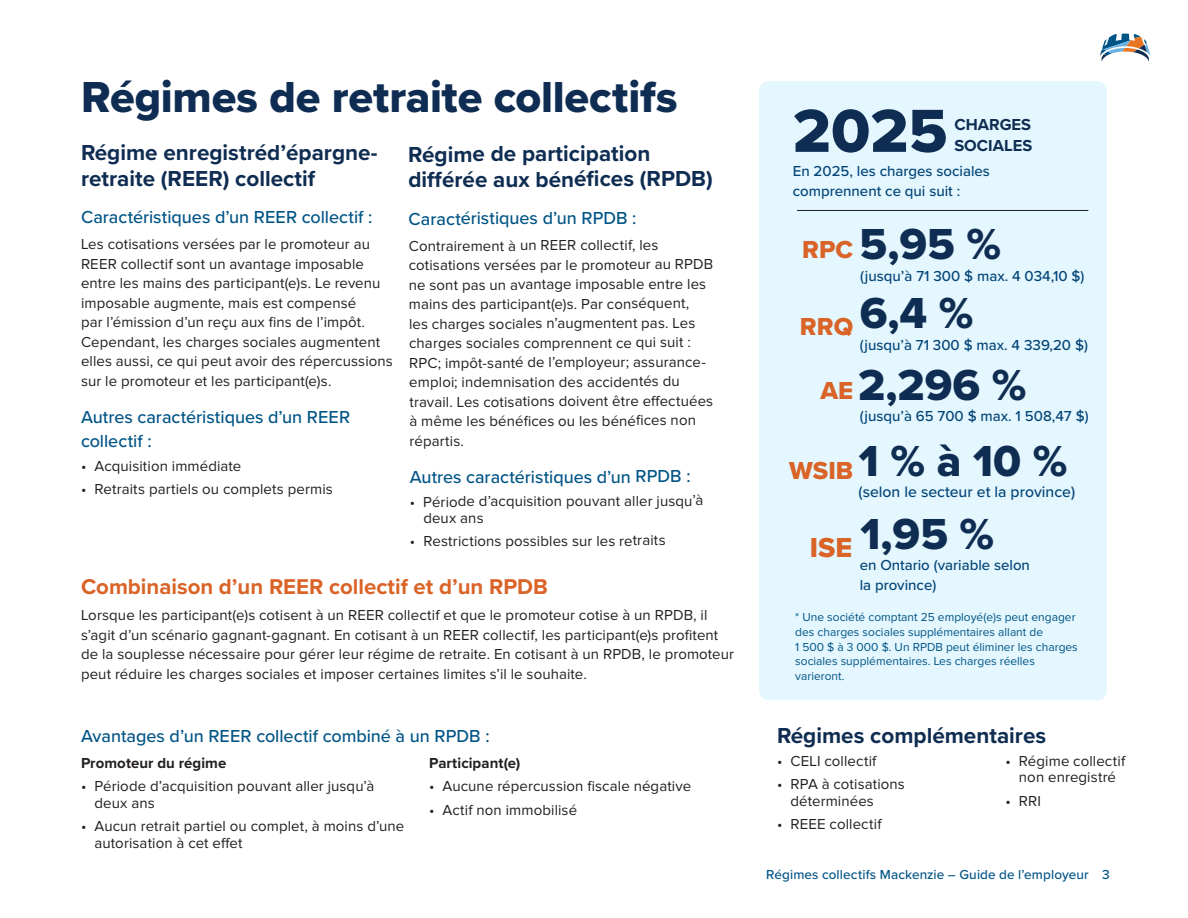
<style>
.page{position:relative;width:1188px;height:918px;background:#fff}
.page>*{position:absolute;margin:0;border:0;box-sizing:border-box;transform-origin:0 0}
.figure-bigger_copy{font:63px "Proxima Nova Extrabld";color:#0f2d52}
.figure-bigger_copy-2{font:45px "Proxima Nova Extrabld";color:#0f2d52}
.MI_-_Brochure_-_Headers{font:45px "Proxima Nova Extrabld";letter-spacing:-.005em;color:#0f2d52}
.figure-bigger_copy-3{font:28.5px "Proxima Nova Extrabld";color:#da6327}
.figure-bigger_copy-4{font:25.5px "Proxima Nova Extrabld";color:#da6327}
.MI_-_Brochure_-_Subheads{font:700 22.5px/25.5px "Proxima Nova";color:#0f2d52}
.MI_-_Brochure_-_Subheads-2{font:700 22.2px "Proxima Nova";color:#da6327}
.MI_-_Brochure_-_Lead-in_Text{font:500 18px/24px "Proxima Nova";letter-spacing:-.005em;color:#005486}
.MI_-_Brochure_-_Body_Copy{font:500 18px "Proxima Nova";color:#005486}
.MI_-_Brochure_-_Charts_and_Graphs_-_Titl{font:700 16.5px/21px "Proxima Nova";color:#0f2d52}
.MI_-_Brochure_-_Callout_Box_-_Body_Copy{font:500 15.75px "Proxima Nova";color:#034477}
.MI_-_Brochure_-_Body_Copy-2{font:15px/19.5px "Proxima Nova";letter-spacing:.005em;color:#231f20}
.MI_-_Brochure_-_Callout_Box_-_Body_Copy-2{font:500 15px/19.5px "Proxima Nova";color:#034477}
.MI_-_Brochure_-_Body_Copy-3{font:700 15px "Proxima Nova";letter-spacing:.005em;color:#231f20}
.t1{font:500 13.5px "Proxima Nova";letter-spacing:.01em;color:#005486}
.Legal{font:12px/14.7px "Proxima Nova";color:#005486}
.s1{font-size:25.5px;color:#da6327}
</style>
<div class="page">
<div style="left:759px;top:81px;width:348px;height:619px;background:#e4f7fe;border-radius:10px"></div>
<hr style="left:797px;top:210px;width:291px;height:1px;background:#231f20">
<svg style="left:1100px;top:34px;width:51px;height:28px"></svg>
<h1 class="MI_-_Brochure_-_Headers" style="left:81px;top:63px;width:598px">Régimes de retraite collectifs</h1>
<h2 class="MI_-_Brochure_-_Subheads" style="left:81px;top:139px;width:298px">Régime enregistréd’épargne&shy;retraite (REER) collectif</h2>
<p class="MI_-_Brochure_-_Lead-in_Text" style="left:81px;top:205px;width:293px">Caractéristiques d’un REER collectif :</p>
<p class="MI_-_Brochure_-_Body_Copy-2" style="left:81px;top:235px;width:313px">Les cotisations versées par le promoteur au REER collectif sont un avantage imposable entre les mains des participant(e)s. Le revenu imposable augmente, mais est compensé<br>par l’émission d’un reçu aux fins de l’impôt.<br>Cependant, les charges sociales augmentent elles aussi, ce qui peut avoir des répercussions sur le promoteur et les participant(e)s.</p>
<p class="MI_-_Brochure_-_Lead-in_Text" style="left:81px;top:405px;width:271px">Autres caractéristiques d’un REER collectif :</p>
<p class="MI_-_Brochure_-_Body_Copy-2" style="left:81px;top:457px;width:162px">• Acquisition immédiate</p>
<p class="MI_-_Brochure_-_Body_Copy-2" style="left:81px;top:480px;width:253px">• Retraits partiels ou complets permis</p>
<h2 class="MI_-_Brochure_-_Subheads" style="left:408px;top:140px;width:306px">Régime de participation différée aux bénéfices (RPDB)</h2>
<p class="MI_-_Brochure_-_Lead-in_Text" style="left:409px;top:206px;width:230px">Caractéristiques d’un RPDB :</p>
<p class="MI_-_Brochure_-_Body_Copy-2" style="left:409px;top:236px;width:306px">Contrairement à un REER collectif, les cotisations versées par le promoteur au RPDB ne sont pas un avantage imposable entre les mains des participant(e)s. Par conséquent,<br>les charges sociales n’augmentent pas. Les charges sociales comprennent ce qui suit :<br>RPC; impôt-santé de l’employeur; assurance&shy;emploi; indemnisation des accidentés du travail. Les cotisations doivent être effectuées à même les bénéfices ou les bénéfices non répartis.</p>
<p class="MI_-_Brochure_-_Lead-in_Text" style="left:410px;top:464px;width:283px">Autres caractéristiques d’un RPDB :</p>
<p class="MI_-_Brochure_-_Body_Copy-2" style="left:423px;top:493px;width:281px;line-height:17px;text-indent:-14px">• Période d’acquisition pouvant aller jusqu’à deux ans</p>
<p class="MI_-_Brochure_-_Body_Copy-2" style="left:410px;top:532px;width:257px">• Restrictions possibles sur les retraits</p>
<h2 class="MI_-_Brochure_-_Subheads-2" style="left:81px;top:570px;width:468px">Combinaison d’un REER collectif et d’un RPDB</h2>
<p class="MI_-_Brochure_-_Body_Copy-2" style="left:81px;top:606px;width:655px">Lorsque les participant(e)s cotisent à un REER collectif et que le promoteur cotise à un RPDB, il s’agit d’un scénario gagnant-gagnant. En cotisant à un REER collectif, les participant(e)s profitent de la souplesse nécessaire pour gérer leur régime de retraite. En cotisant à un RPDB, le promoteur peut réduire les charges sociales et imposer certaines limites s’il le souhaite.</p>
<p class="MI_-_Brochure_-_Body_Copy" style="left:81px;top:722px;width:410px">Avantages d’un REER collectif combiné à un RPDB :</p>
<p class="MI_-_Brochure_-_Body_Copy-3" style="left:81px;top:752px;width:147px">Promoteur du régime</p>
<p class="MI_-_Brochure_-_Body_Copy-2" style="left:94px;top:779px;width:281px;line-height:16.5px;text-indent:-14px">• Période d’acquisition pouvant aller jusqu’à deux ans</p>
<p class="MI_-_Brochure_-_Body_Copy-2" style="left:94px;top:819px;width:311px;line-height:16.5px;text-indent:-14px">• Aucun retrait partiel ou complet, à moins d’une autorisation à cet effet</p>
<p class="MI_-_Brochure_-_Body_Copy-3" style="left:429px;top:752px;width:93px">Participant(e)</p>
<p class="MI_-_Brochure_-_Body_Copy-2" style="left:429px;top:777px;width:264px">• Aucune répercussion fiscale négative</p>
<p class="MI_-_Brochure_-_Body_Copy-2" style="left:429px;top:801px;width:150px">• Actif non immobilisé</p>
<p class="figure-bigger_copy" style="left:793px;top:84px;width:156px">2025</p>
<p class="MI_-_Brochure_-_Charts_and_Graphs_-_Titl" style="left:954px;top:114px;width:79px">CHARGES<br>SOCIALES</p>
<p class="MI_-_Brochure_-_Callout_Box_-_Body_Copy-2" style="left:793px;top:161px;width:199px">En 2025, les charges sociales comprennent ce qui suit :</p>
<p class="figure-bigger_copy-2" style="left:860px;top:210px;width:143px">5,95 %</p>
<p class="MI_-_Brochure_-_Callout_Box_-_Body_Copy-2" style="left:860px;top:266px;width:226px">(jusqu’à 71 300 $ max. 4 034,10 $)</p>
<p class="figure-bigger_copy-4" style="left:802px;top:230px;width:52px">RPC</p>
<p class="figure-bigger_copy-2" style="left:860px;top:279px;width:115px">6,4 %</p>
<p class="MI_-_Brochure_-_Callout_Box_-_Body_Copy-2" style="left:860px;top:334px;width:230px">(jusqu’à 71 300 $ max. 4 339,20 $)</p>
<p class="figure-bigger_copy-4" style="left:800px;top:308px;width:55px">RRQ</p>
<p class="figure-bigger_copy-2" style="left:820px;top:351px;width:208px"><span class="s1">AE</span> 2,296 %</p>
<p class="MI_-_Brochure_-_Callout_Box_-_Body_Copy-2" style="left:860px;top:406px;width:230px">(jusqu’à 65 700 $ max. 1 508,47 $)</p>
<p class="figure-bigger_copy-2" style="left:859px;top:428px;width:210px">1 % à 10 %</p>
<p class="MI_-_Brochure_-_Callout_Box_-_Body_Copy" style="left:859px;top:480px;width:218px">(selon le secteur et la province)</p>
<p class="figure-bigger_copy-2" style="left:860px;top:500px;width:135px">1,95 %</p>
<p class="MI_-_Brochure_-_Callout_Box_-_Body_Copy-2" style="left:860px;top:555px;width:172px">en Ontario (variable selon la province)</p>
<p class="Legal" style="left:795px;top:610px;width:284px">* Une société comptant 25 employé(e)s peut engager des charges sociales supplémentaires allant de<br>1 500 $ à 3 000 $. Un RPDB peut éliminer les charges sociales supplémentaires. Les charges réelles varieront.</p>
<p class="figure-bigger_copy-4" style="left:789px;top:452px;width:66px">WSIB</p>
<p class="figure-bigger_copy-3" style="left:810px;top:526px;width:44px">ISE</p>
<h2 class="MI_-_Brochure_-_Subheads" style="left:777px;top:722px;width:271px">Régimes complémentaires</h2>
<p class="MI_-_Brochure_-_Body_Copy-2" style="left:777px;top:752px;width:101px">• CELI collectif</p>
<p class="MI_-_Brochure_-_Body_Copy-2" style="left:790px;top:776px;width:116px;line-height:16.5px;text-indent:-14px">• RPA à cotisations déterminées</p>
<p class="MI_-_Brochure_-_Body_Copy-2" style="left:777px;top:815px;width:106px">• REEE collectif</p>
<p class="MI_-_Brochure_-_Body_Copy-2" style="left:1005px;top:753px;width:121px;line-height:16.5px;text-align:center">• Régime collectif non enregistré</p>
<p class="MI_-_Brochure_-_Body_Copy-2" style="left:1005px;top:791px;width:37px">• RRI</p>
<p class="t1" style="left:766px;top:865px;width:345px">Régimes collectifs Mackenzie – Guide de l’employeur 3</p>
</div>
